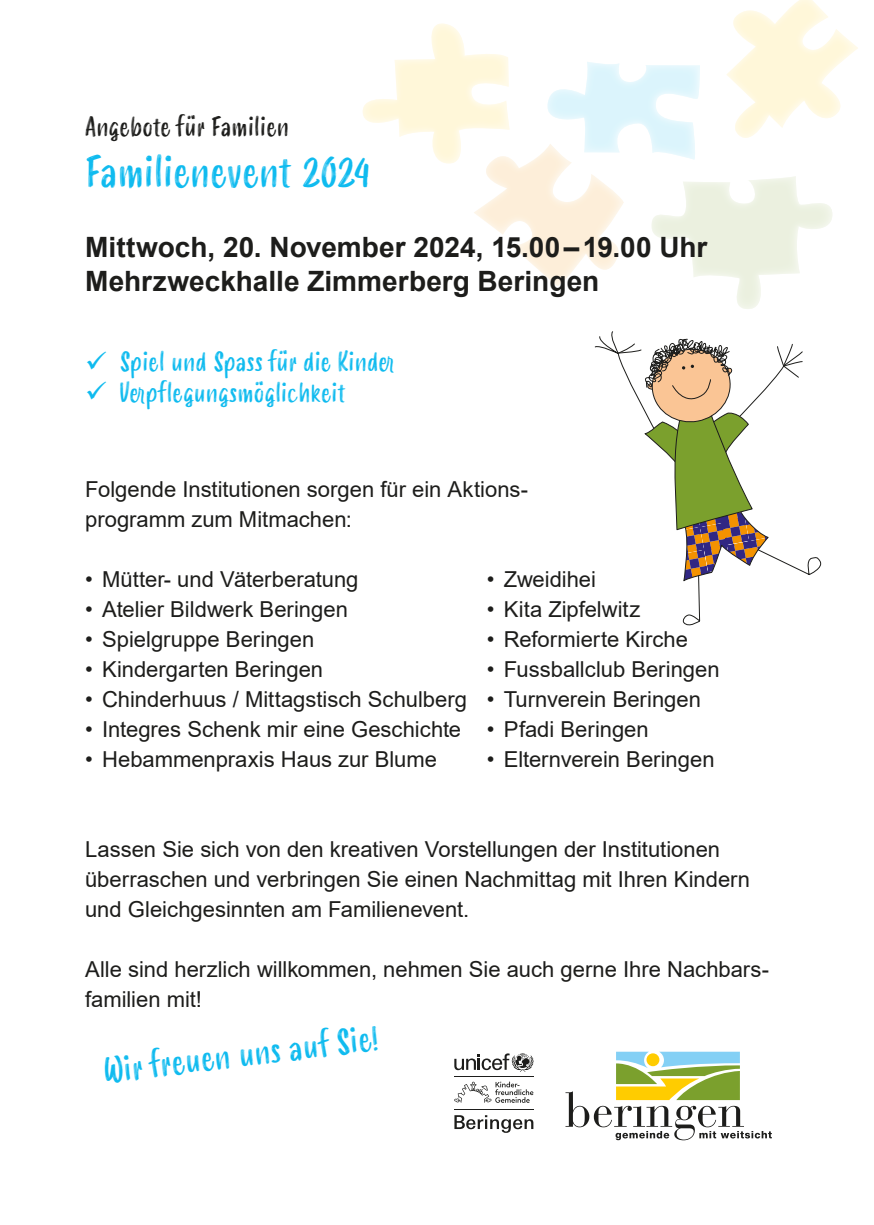
<style>
.page{position:relative;width:874px;height:1225px;background:#fff}
.page>*{position:absolute;margin:0;border:0;box-sizing:border-box;transform-origin:0 0}
.Titelschrift_mittel{font:42px "Smoothy";letter-spacing:.005em;color:#10bbef}
.Titelschrift_klein{font:34px "Smoothy";color:#10bbef}
.Titel_Mittel{font:700 28px/33.6px "Arial";color:#1d1d1b}
.t1{font:26px "Smoothy";letter-spacing:.005em;color:#10bbef}
.Titelschrift_klein-2{font:26px "Smoothy";letter-spacing:.005em;color:#1d1d1b}
.Grundschrift{font:22px/30px "Arial";color:#1d1d1b}
</style>
<div class="page">
<svg style="left:363px;top:0;width:494px;height:309px"></svg>
<svg style="left:565px;top:1051px;width:206px;height:89px"></svg>
<svg style="left:594px;top:331px;width:228px;height:295px"></svg>
<svg style="left:454px;top:1053px;width:79px;height:19px"></svg>
<hr style="left:454px;top:1075px;width:79px;height:1px;background:#1d1d1b">
<hr style="left:454px;top:1108px;width:79px;height:1px;background:#1d1d1b">
<svg style="left:454px;top:1081px;width:79px;height:21px"></svg>
<svg style="left:454px;top:1115px;width:79px;height:17px"></svg>
<p class="Titelschrift_klein-2" style="left:85px;top:108px;width:205px">Angebote für Familien</p>
<p class="Titelschrift_mittel" style="left:85px;top:141px;width:287px">Familienevent 2024</p>
<p class="Titel_Mittel" style="left:85px;top:231px;width:623px">Mittwoch, 20. November 2024, 15.00–19.00 Uhr<br>Mehrzweckhalle Zimmerberg Beringen</p>
<p class="t1" style="left:85px;top:342px;width:311px">✓ Spiel und Spass für die Kinder</p>
<p class="t1" style="left:85px;top:374px;width:261px">✓ Verpflegungsmöglichkeit</p>
<p class="Grundschrift" style="left:85px;top:474px;width:444px">Folgende Institutionen sorgen für ein Aktions-</p>
<p class="Grundschrift" style="left:85px;top:504px;width:268px">programm zum Mitmachen:</p>
<p class="Grundschrift" style="left:85px;top:564px;width:275px">• Mütter- und Väterberatung</p>
<p class="Grundschrift" style="left:85px;top:594px;width:264px">• Atelier Bildwerk Beringen</p>
<p class="Grundschrift" style="left:85px;top:624px;width:230px">• Spielgruppe Beringen</p>
<p class="Grundschrift" style="left:85px;top:654px;width:239px">• Kindergarten Beringen</p>
<p class="Grundschrift" style="left:85px;top:684px;width:383px">• Chinderhuus / Mittagstisch Schulberg</p>
<p class="Grundschrift" style="left:85px;top:714px;width:377px">• Integres Schenk mir eine Geschichte</p>
<p class="Grundschrift" style="left:85px;top:744px;width:353px">• Hebammenpraxis Haus zur Blume</p>
<p class="Grundschrift" style="left:486px;top:564px;width:111px">• Zweidihei</p>
<p class="Grundschrift" style="left:486px;top:594px;width:155px">• Kita Zipfelwitz</p>
<p class="Grundschrift" style="left:486px;top:624px;width:202px">• Reformierte Kirche</p>
<p class="Grundschrift" style="left:486px;top:654px;width:234px">• Fussballclub Beringen</p>
<p class="Grundschrift" style="left:486px;top:684px;width:215px">• Turnverein Beringen</p>
<p class="Grundschrift" style="left:486px;top:714px;width:163px">• Pfadi Beringen</p>
<p class="Grundschrift" style="left:486px;top:744px;width:229px">• Elternverein Beringen</p>
<p class="Grundschrift" style="left:85px;top:834px;width:666px">Lassen Sie sich von den kreativen Vorstellungen der Institutionen überraschen und verbringen Sie einen Nachmittag mit Ihren Kindern und Gleichgesinnten am Familienevent.</p>
<p class="Grundschrift" style="left:85px;top:954px;width:685px">Alle sind herzlich willkommen, nehmen Sie auch gerne Ihre Nachbars&shy;familien mit!</p>
<p class="Titelschrift_klein" style="left:100px;top:1046px;width:278px;rotate:-7deg">Wir freuen uns auf Sie!</p>
</div>
